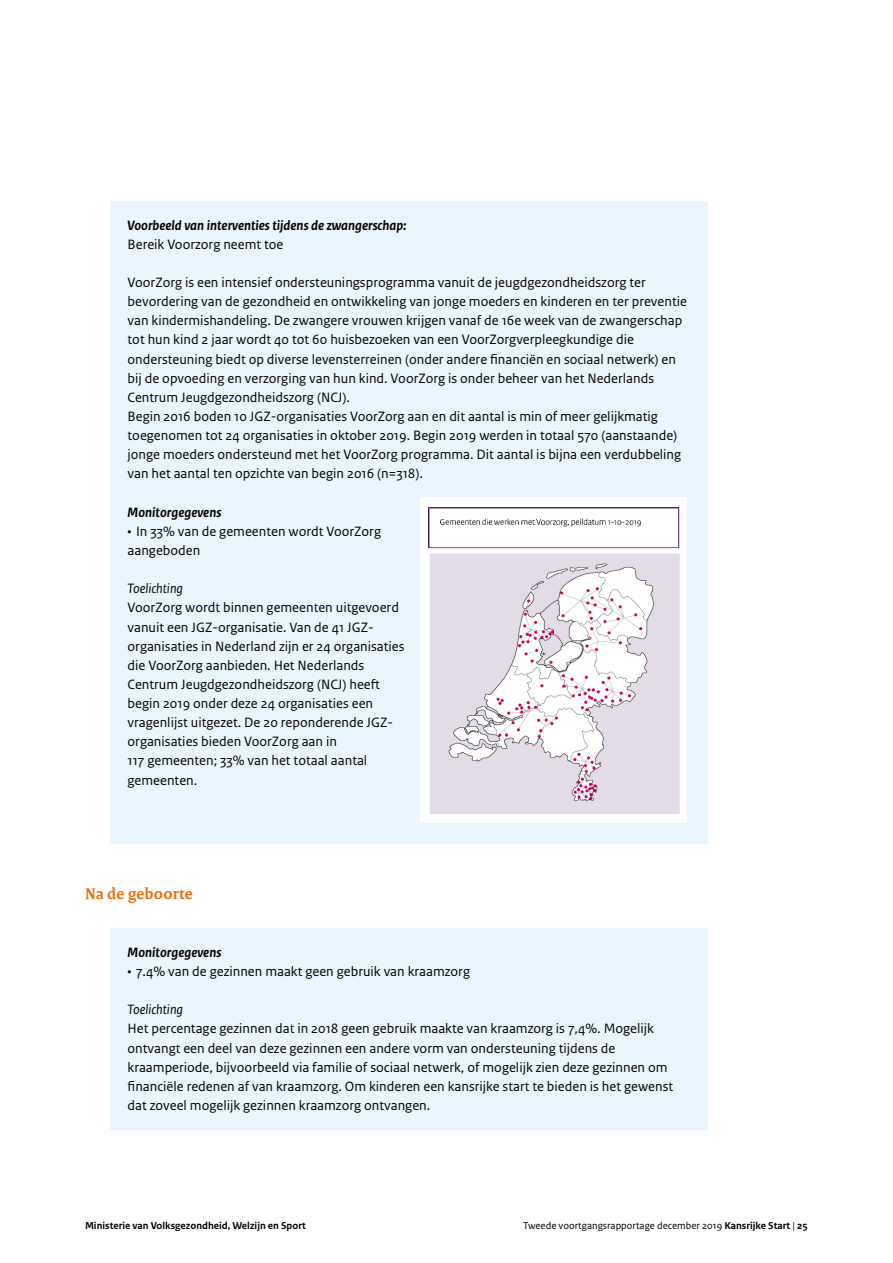
<style>
.page{position:relative;width:893px;height:1263px;background:#fff}
.page>*{position:absolute;margin:0;border:0;box-sizing:border-box;transform-origin:0 0}
.vws_08_-_Tussenkop_t{font:700 16.5px "Rijksoverheid Serif";letter-spacing:.015em;color:#ed6b06}
.vws_19_-_Kader_plat{font:14.25px/19.2px "Rijksoverheid Sans Text";color:#000}
.vws_18_-_Kader_kop{font:italic 700 14.25px "Rijksoverheid Sans Text";color:#000}
.vws_19_-_Kader_plat-2{font:italic 14.25px "Rijksoverheid Sans Text";color:#000}
.t1{font:10.5px "Rijksoverheid Sans Text";color:#000}
.t2{font:700 10.5px "Rijksoverheid Sans Text";color:#000}
.s1{font-weight:700}
</style>
<div class="page">
<div style="left:111px;top:201px;width:597px;height:48px;background:#e9f6fd"></div>
<div style="left:111px;top:239px;width:597px;height:49px;background:#e9f6fd"></div>
<div style="left:111px;top:258px;width:597px;height:164px;background:#e9f6fd"></div>
<div style="left:111px;top:392px;width:597px;height:106px;background:#e9f6fd"></div>
<div style="left:111px;top:488px;width:597px;height:48px;background:#e9f6fd"></div>
<div style="left:111px;top:507px;width:597px;height:68px;background:#e9f6fd"></div>
<div style="left:111px;top:565px;width:597px;height:48px;background:#e9f6fd"></div>
<div style="left:111px;top:584px;width:597px;height:220px;background:#e9f6fd"></div>
<div style="left:111px;top:795px;width:597px;height:48px;background:#e9f6fd"></div>
<div style="left:111px;top:928px;width:597px;height:48px;background:#e9f6fd"></div>
<div style="left:111px;top:966px;width:597px;height:49px;background:#e9f6fd"></div>
<div style="left:111px;top:1005px;width:597px;height:124px;background:#e9f6fd"></div>
<div style="left:421px;top:497px;width:266px;height:326px;background:#fff"></div>
<img style="left:428px;top:507px;width:252px;height:306px">
<p class="vws_18_-_Kader_kop" style="left:128px;top:217px;width:280px">Voorbeeld van interventies tijdens de zwangerschap:</p>
<p class="vws_19_-_Kader_plat" style="left:128px;top:235px;width:157px">Bereik Voorzorg neemt toe</p>
<p class="vws_19_-_Kader_plat" style="left:128px;top:273px;width:561px">VoorZorg is een intensief ondersteuningsprogramma vanuit de jeugdgezondheidszorg ter bevordering van de gezondheid en ontwikkeling van jonge moeders en kinderen en ter preventie van kindermishandeling. De zwangere vrouwen krijgen vanaf de 16e week van de zwangerschap tot hun kind 2 jaar wordt 40 tot 60 huisbezoeken van een VoorZorgverpleegkundige die ondersteuning biedt op diverse levensterreinen (onder andere financiën en sociaal netwerk) en bij de opvoeding en verzorging van hun kind. VoorZorg is onder beheer van het Nederlands Centrum Jeugdgezondheidszorg (NCJ).</p>
<p class="vws_19_-_Kader_plat" style="left:128px;top:407px;width:555px">Begin 2016 boden 10 JGZ-organisaties VoorZorg aan en dit aantal is min of meer gelijkmatig toegenomen tot 24 organisaties in oktober 2019. Begin 2019 werden in totaal 570 (aanstaande) jonge moeders ondersteund met het VoorZorg programma. Dit aantal is bijna een verdubbeling van het aantal ten opzichte van begin 2016 (n=318).</p>
<p class="vws_18_-_Kader_kop" style="left:128px;top:504px;width:95px">Monitorgegevens</p>
<p class="vws_19_-_Kader_plat" style="left:128px;top:522px;width:255px">• In 33% van de gemeenten wordt VoorZorg aangeboden</p>
<p class="vws_19_-_Kader_plat-2" style="left:128px;top:581px;width:57px">Toelichting</p>
<p class="vws_19_-_Kader_plat" style="left:128px;top:598px;width:279px">VoorZorg wordt binnen gemeenten uitgevoerd vanuit een JGZ-organisatie. Van de 41 JGZ&shy;organisaties in Nederland zijn er 24 organisaties die VoorZorg aanbieden. Het Nederlands Centrum Jeugdgezondheidszorg (NCJ) heeft begin 2019 onder deze 24 organisaties een vragenlijst uitgezet. De 20 reponderende JGZ&shy;organisaties bieden VoorZorg aan in<br>117 gemeenten; 33% van het totaal aantal gemeenten.</p>
<p class="vws_08_-_Tussenkop_t" style="left:85px;top:884px;width:109px">Na de geboorte</p>
<p class="vws_18_-_Kader_kop" style="left:128px;top:944px;width:95px">Monitorgegevens</p>
<p class="vws_19_-_Kader_plat" style="left:128px;top:962px;width:344px">• 7.4% van de gezinnen maakt geen gebruik van kraamzorg</p>
<p class="vws_19_-_Kader_plat-2" style="left:128px;top:1001px;width:57px">Toelichting</p>
<p class="vws_19_-_Kader_plat" style="left:128px;top:1019px;width:547px">Het percentage gezinnen dat in 2018 geen gebruik maakte van kraamzorg is 7,4%. Mogelijk ontvangt een deel van deze gezinnen een andere vorm van ondersteuning tijdens de kraamperiode, bijvoorbeeld via familie of sociaal netwerk, of mogelijk zien deze gezinnen om financiële redenen af van kraamzorg. Om kinderen een kansrijke start te bieden is het gewenst dat zoveel mogelijk gezinnen kraamzorg ontvangen.</p>
<p class="t2" style="left:85px;top:1219px;width:222px">Ministerie van Volksgezondheid, Welzijn en Sport</p>
<p class="t1" style="left:523px;top:1219px;width:286px">Tweede voortgangsrapportage december 2019 <span class="s1">Kansrijke Start</span> | <span class="s1">25</span></p>
</div>
